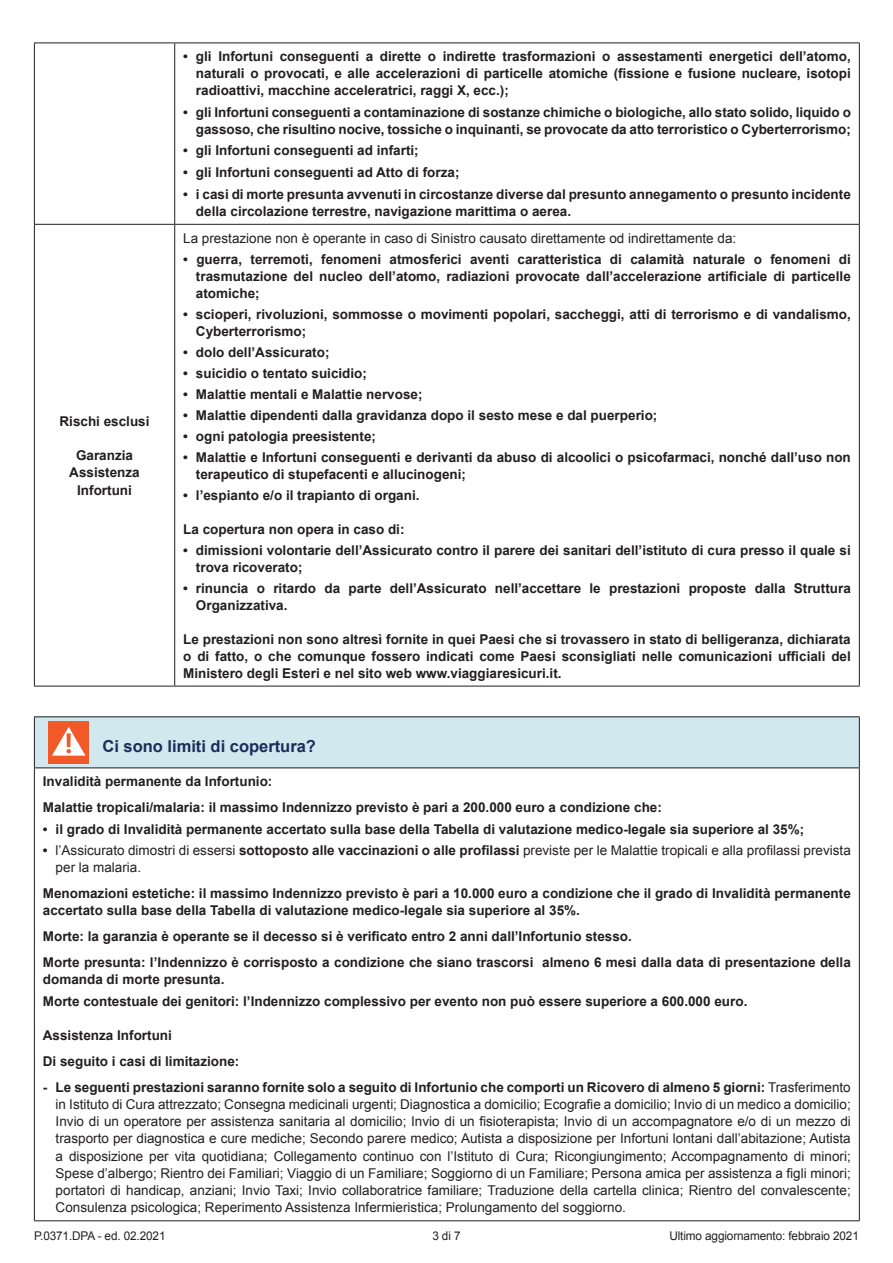
<style>
.page{position:relative;width:893px;height:1263px;background:#fff}
.page>*{position:absolute;margin:0;border:0;box-sizing:border-box;transform-origin:0 0}
.t1{font:700 16.5px "Arial";color:#1c2c59}
.t2{font:700 13.5px/16.8px "Arial";color:#231f20}
.t3{font:13.5px/17.2px "Arial";color:#231f20}
.t4{font:12px "Arial";letter-spacing:-.01em;color:#231f20}
.s1{font-weight:700}
</style>
<div class="page">
<hr style="left:34px;top:43px;width:141px;height:1px;background:#231f20">
<hr style="left:34px;top:224px;width:141px;height:1px;background:#231f20">
<hr style="left:34px;top:43px;width:1px;height:181px;background:#231f20">
<hr style="left:34px;top:225px;width:1px;height:461px;background:#231f20">
<hr style="left:34px;top:686px;width:141px;height:1px;background:#231f20">
<hr style="left:174px;top:43px;width:1px;height:181px;background:#231f20">
<hr style="left:859px;top:43px;width:1px;height:181px;background:#231f20">
<hr style="left:175px;top:43px;width:685px;height:1px;background:#231f20">
<hr style="left:175px;top:224px;width:685px;height:1px;background:#231f20">
<hr style="left:174px;top:225px;width:1px;height:461px;background:#231f20">
<hr style="left:859px;top:225px;width:1px;height:461px;background:#231f20">
<hr style="left:175px;top:686px;width:685px;height:1px;background:#231f20">
<div style="left:34px;top:717px;width:825px;height:51px;background:#d0e8ee"></div>
<hr style="left:859px;top:717px;width:1px;height:50px;background:#231f20">
<hr style="left:34px;top:767px;width:826px;height:1px;background:#231f20">
<hr style="left:34px;top:768px;width:1px;height:452px;background:#231f20">
<hr style="left:859px;top:768px;width:1px;height:452px;background:#231f20">
<hr style="left:34px;top:1220px;width:826px;height:1px;background:#231f20">
<hr style="left:34px;top:716px;width:826px;height:1px;background:#231f20">
<hr style="left:34px;top:717px;width:1px;height:50px;background:#231f20">
<div style="left:48px;top:721px;width:41px;height:43px;background:#f15929"></div>
<svg style="left:52px;top:727px;width:33px;height:29px"></svg>
<p class="t2" style="left:60px;top:413px;width:92px">Rischi esclusi</p>
<p class="t2" style="left:69px;top:447px;width:72px;line-height:17.2px;text-align:center">Garanzia<br>Assistenza<br>Infortuni</p>
<p class="t2" style="left:196px;top:49px;width:656px;text-align:justify;text-indent:-13px">• gli Infortuni conseguenti a dirette o indirette trasformazioni o assestamenti energetici dell’atomo, naturali o provocati, e alle accelerazioni di particelle atomiche (fissione e fusione nucleare, isotopi radioattivi, macchine acceleratrici, raggi X, ecc.);</p>
<p class="t2" style="left:183px;top:104px;width:669px;text-align:right">• gli Infortuni conseguenti a contaminazione di sostanze chimiche o biologiche, allo stato solido, liquido o gassoso, che risultino nocive, tossiche o inquinanti, se provocate da atto terroristico o Cyberterrorismo;</p>
<p class="t2" style="left:183px;top:143px;width:237px">• gli Infortuni conseguenti ad infarti;</p>
<p class="t2" style="left:183px;top:164px;width:278px">• gli Infortuni conseguenti ad Atto di forza;</p>
<p class="t2" style="left:196px;top:186px;width:656px;text-indent:-13px">• i casi di morte presunta avvenuti in circostanze diverse dal presunto annegamento o presunto incidente della circolazione terrestre, navigazione marittima o aerea.</p>
<p class="t3" style="left:183px;top:229px;width:555px">La prestazione non è operante in caso di Sinistro causato direttamente od indirettamente da:</p>
<p class="t2" style="left:196px;top:251px;width:656px;text-align:justify;text-indent:-13px">• guerra, terremoti, fenomeni atmosferici aventi caratteristica di calamità naturale o fenomeni di trasmutazione del nucleo dell’atomo, radiazioni provocate dall’accelerazione artificiale di particelle atomiche;</p>
<p class="t2" style="left:196px;top:306px;width:656px;text-indent:-13px">• scioperi, rivoluzioni, sommosse o movimenti popolari, saccheggi, atti di terrorismo e di vandalismo,<br>Cyberterrorismo;</p>
<p class="t2" style="left:183px;top:344px;width:148px">• dolo dell’Assicurato;</p>
<p class="t2" style="left:183px;top:365px;width:185px">• suicidio o tentato suicidio;</p>
<p class="t2" style="left:183px;top:386px;width:241px">• Malattie mentali e Malattie nervose;</p>
<p class="t2" style="left:183px;top:407px;width:476px">• Malattie dipendenti dalla gravidanza dopo il sesto mese e dal puerperio;</p>
<p class="t2" style="left:183px;top:428px;width:194px">• ogni patologia preesistente;</p>
<p class="t2" style="left:196px;top:450px;width:656px;text-indent:-13px">• Malattie e Infortuni conseguenti e derivanti da abuso di alcoolici o psicofarmaci, nonché dall’uso non terapeutico di stupefacenti e allucinogeni;</p>
<p class="t2" style="left:183px;top:488px;width:238px">• l’espianto e/o il trapianto di organi.</p>
<p class="t2" style="left:183px;top:521px;width:223px">La copertura non opera in caso di:</p>
<p class="t2" style="left:196px;top:542px;width:656px;text-indent:-13px">• dimissioni volontarie dell’Assicurato contro il parere dei sanitari dell’istituto di cura presso il quale si trova ricoverato;</p>
<p class="t2" style="left:196px;top:580px;width:656px;text-indent:-13px">• rinuncia o ritardo da parte dell’Assicurato nell’accettare le prestazioni proposte dalla Struttura<br>Organizzativa.</p>
<p class="t2" style="left:183px;top:631px;width:669px;text-align:justify">Le prestazioni non sono altresì fornite in quei Paesi che si trovassero in stato di belligeranza, dichiarata o di fatto, o che comunque fossero indicati come Paesi sconsigliati nelle comunicazioni ufficiali del Ministero degli Esteri e nel sito web www.viaggiaresicuri.it.</p>
<p class="t1" style="left:102px;top:735px;width:215px">Ci sono limiti di copertura?</p>
<p class="t2" style="left:43px;top:769px;width:620px;line-height:25.8px">Invalidità permanente da Infortunio:<br>Malattie tropicali/malaria: il massimo Indennizzo previsto è pari a 200.000 euro a condizione che:</p>
<p class="t2" style="left:43px;top:821px;width:763px">• il grado di Invalidità permanente accertato sulla base della Tabella di valutazione medico-legale sia superiore al 35%;</p>
<p class="t3" style="left:56px;top:842px;width:797px;text-indent:-13px"><span class="s1">•</span> l’Assicurato dimostri di essersi <span class="s1">sottoposto alle vaccinazioni o alle profilassi</span> previste per le Malattie tropicali e alla profilassi prevista per la malaria.</p>
<p class="t2" style="left:43px;top:885px;width:809px;line-height:17.2px">Menomazioni estetiche: il massimo Indennizzo previsto è pari a 10.000 euro a condizione che il grado di Invalidità permanente accertato sulla base della Tabella di valutazione medico-legale sia superiore al 35%.</p>
<p class="t2" style="left:43px;top:924px;width:809px;line-height:25.8px">Morte: la garanzia è operante se il decesso si è verificato entro 2 anni dall’Infortunio stesso.<br>Morte presunta: l’Indennizzo è corrisposto a condizione che siano trascorsi almeno 6 mesi dalla data di presentazione della</p>
<p class="t2" style="left:43px;top:969px;width:706px;line-height:21.5px">domanda di morte presunta.<br>Morte contestuale dei genitori: l’Indennizzo complessivo per evento non può essere superiore a 600.000 euro.</p>
<p class="t2" style="left:43px;top:1023px;width:198px;line-height:25.8px">Assistenza Infortuni<br>Di seguito i casi di limitazione:</p>
<p class="t3" style="left:56px;top:1078px;width:797px;text-align:justify;text-indent:-13px"><span class="s1">- Le seguenti prestazioni saranno fornite solo a seguito di Infortunio che comporti un Ricovero di almeno 5 giorni:</span> Trasferimento in Istituto di Cura attrezzato; Consegna medicinali urgenti; Diagnostica a domicilio; Ecografie a domicilio; Invio di un medico a domicilio; Invio di un operatore per assistenza sanitaria al domicilio; Invio di un fisioterapista; Invio di un accompagnatore e/o di un mezzo di trasporto per diagnostica e cure mediche; Secondo parere medico; Autista a disposizione per Infortuni lontani dall’abitazione; Autista a disposizione per vita quotidiana; Collegamento continuo con l’Istituto di Cura; Ricongiungimento; Accompagnamento di minori; Spese d’albergo; Rientro dei Familiari; Viaggio di un Familiare; Soggiorno di un Familiare; Persona amica per assistenza a figli minori; portatori di handicap, anziani; Invio Taxi; Invio collaboratrice familiare; Traduzione della cartella clinica; Rientro del convalescente; Consulenza psicologica; Reperimento Assistenza Infermieristica; Prolungamento del soggiorno.</p>
<p class="t4" style="left:34px;top:1228px;width:133px">P.0371.DPA - ed. 02.2021</p>
<p class="t4" style="left:432px;top:1228px;width:30px">3 di 7</p>
<p class="t4" style="left:669px;top:1228px;width:191px">Ultimo aggiornamento: febbraio 2021</p>
</div>
